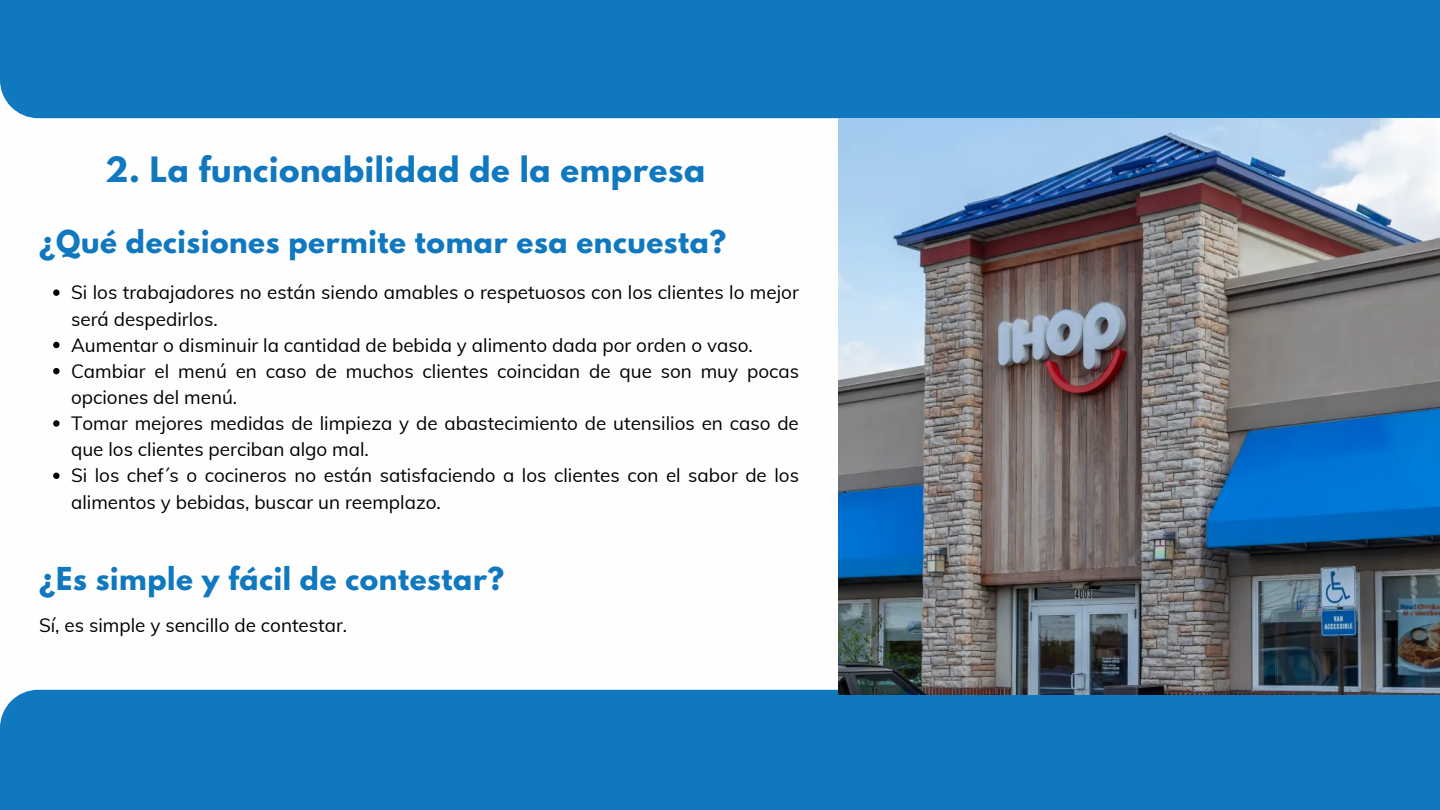
<style>
.page{position:relative;width:1440px;height:810px;background:#fff}
.page>*{position:absolute;margin:0;border:0;box-sizing:border-box;transform-origin:0 0}
.t1{font:700 30.9px "League Spartan";letter-spacing:.02em;color:#0f78bf}
.t2{font:700 28px "League Spartan";letter-spacing:.02em;color:#0f78bf}
.t3{font:18.8px/26.2px "Muli";color:#000}
</style>
<div class="page">
<div style="left:0;top:0;width:1440px;height:118px;background:#0f78bf"></div>
<div style="left:0;top:690px;width:1440px;height:120px;background:#0f78bf"></div>
<img style="left:839px;top:118px;width:601px;height:576px">
<svg style="left:53px;top:289px;width:7px;height:7px"></svg>
<svg style="left:53px;top:342px;width:7px;height:6px"></svg>
<svg style="left:53px;top:368px;width:7px;height:6px"></svg>
<svg style="left:53px;top:420px;width:7px;height:7px"></svg>
<svg style="left:53px;top:473px;width:7px;height:6px"></svg>
<h1 class="t1" style="left:105px;top:154px;width:602px">2. La funcionabilidad de la empresa</h1>
<h2 class="t2" style="left:39px;top:228px;width:689px">¿Qué decisiones permite tomar esa encuesta?</h2>
<p class="t3" style="left:71px;top:279px;width:730px">Si los trabajadores no están siendo amables o respetuosos con los clientes lo mejor será despedirlos.<br>Aumentar o disminuir la cantidad de bebida y alimento dada por orden o vaso.<br>Cambiar el menú en caso de muchos clientes coincidan de que son muy pocas opciones del menú.<br>Tomar mejores medidas de limpieza y de abastecimiento de utensilios en caso de que los clientes perciban algo mal.<br>Si los chef´s o cocineros no están satisfaciendo a los clientes con el sabor de los alimentos y bebidas, buscar un reemplazo.</p>
<h2 class="t2" style="left:39px;top:564px;width:467px">¿Es simple y fácil de contestar?</h2>
<p class="t3" style="left:39px;top:612px;width:310px">Sí, es simple y sencillo de contestar.</p>
</div>
